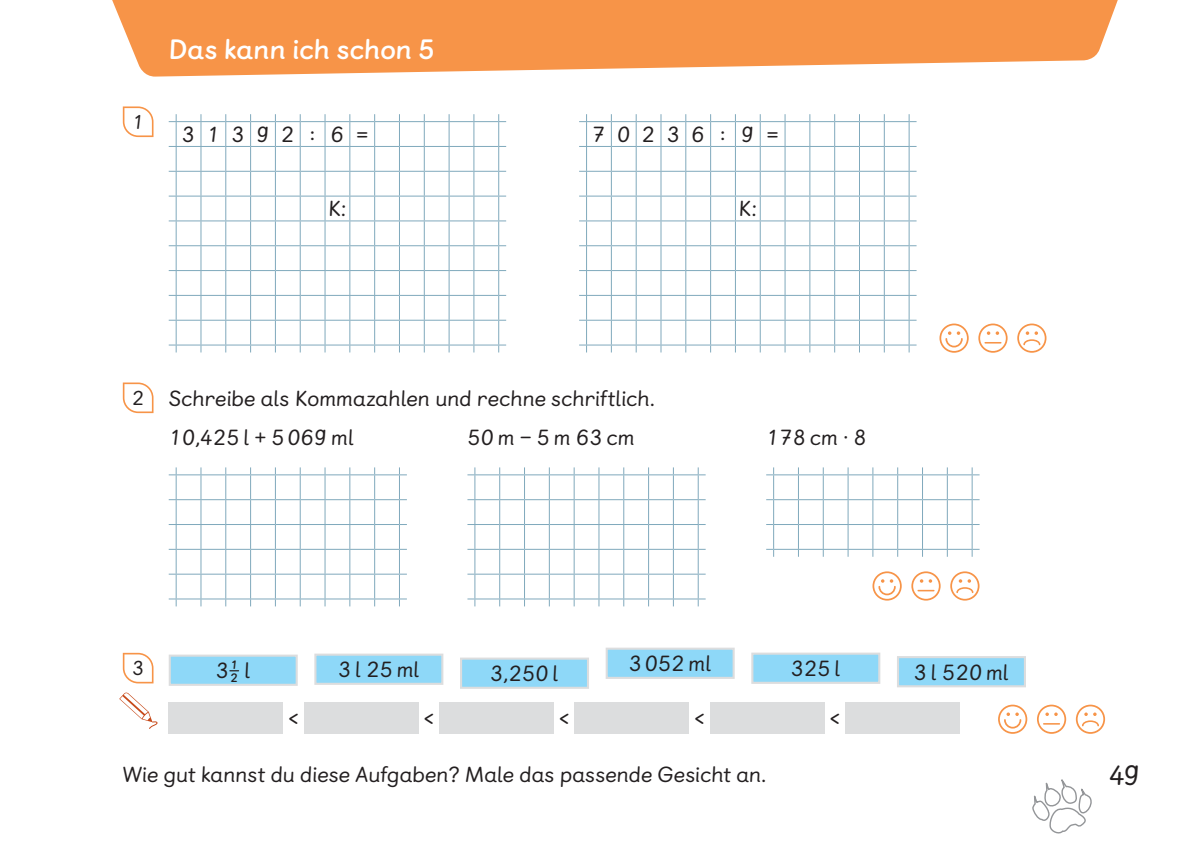
<style>
.page{position:relative;width:1191px;height:844px;background:#fff}
.page>*{position:absolute;margin:0;border:0;box-sizing:border-box;transform-origin:0 0}
.t1{font:28px "Castledown MV Bold Fun";letter-spacing:-.01em;color:#fff}
.t2{font:28px "Castledown MV Fun";color:#231f20}
.t3{font:21.88px/38.5px "Castledown MV Fun";letter-spacing:-.005em;color:#231f20}
.t4{font:20.12px "Castledown MV Fun";color:#231f20}
.t5{font:12.25px "Castledown MV Bold Fun";color:#231f20}
</style>
<div class="page">
<svg style="left:1032px;top:779px;width:60px;height:55px"></svg>
<svg style="left:112px;top:0;width:1006px;height:77px;background:#f8a260"></svg>
<hr style="left:169px;top:121px;width:32px;height:1px;background:#80a9bc">
<hr style="left:169px;top:146px;width:32px;height:1px;background:#80a9bc">
<hr style="left:169px;top:171px;width:32px;height:1px;background:#80a9bc">
<hr style="left:169px;top:196px;width:32px;height:1px;background:#80a9bc">
<hr style="left:169px;top:220px;width:32px;height:1px;background:#80a9bc">
<hr style="left:169px;top:245px;width:32px;height:1px;background:#80a9bc">
<hr style="left:169px;top:270px;width:32px;height:1px;background:#80a9bc">
<hr style="left:169px;top:295px;width:131px;height:1px;background:#80a9bc">
<hr style="left:169px;top:320px;width:131px;height:1px;background:#80a9bc">
<hr style="left:169px;top:344px;width:32px;height:1px;background:#80a9bc">
<svg style="left:176px;top:114px;width:1px;height:238px"></svg>
<svg style="left:200px;top:114px;width:306px;height:238px"></svg>
<svg style="left:579px;top:114px;width:337px;height:238px"></svg>
<svg style="left:169px;top:467px;width:238px;height:139px"></svg>
<svg style="left:467px;top:467px;width:238px;height:139px"></svg>
<hr style="left:549px;top:524px;width:99px;height:1px;background:#80a9bc">
<hr style="left:648px;top:524px;width:50px;height:1px;background:#80a9bc">
<svg style="left:766px;top:467px;width:213px;height:89px"></svg>
<hr style="left:848px;top:474px;width:49px;height:1px;background:#80a9bc">
<hr style="left:897px;top:474px;width:75px;height:1px;background:#80a9bc">
<div style="left:170px;top:655px;width:127px;height:29px;background:#8ed8f8"></div>
<div style="left:169px;top:654px;width:129px;height:31px;border:2px solid #dcddde"></div>
<div style="left:315px;top:654px;width:127px;height:29px;background:#8ed8f8"></div>
<div style="left:314px;top:653px;width:129px;height:31px;border:2px solid #dcddde"></div>
<div style="left:461px;top:658px;width:127px;height:29px;background:#8ed8f8"></div>
<div style="left:460px;top:657px;width:129px;height:31px;border:2px solid #dcddde"></div>
<div style="left:606px;top:648px;width:127px;height:29px;background:#8ed8f8"></div>
<div style="left:605px;top:647px;width:129px;height:31px;border:2px solid #dcddde"></div>
<div style="left:752px;top:653px;width:127px;height:29px;background:#8ed8f8"></div>
<div style="left:751px;top:652px;width:129px;height:31px;border:2px solid #dcddde"></div>
<div style="left:898px;top:657px;width:127px;height:29px;background:#8ed8f8"></div>
<div style="left:897px;top:656px;width:129px;height:31px;border:2px solid #dcddde"></div>
<div style="left:169px;top:702px;width:114px;height:31px;background:#dcddde"></div>
<div style="left:304px;top:702px;width:114px;height:31px;background:#dcddde"></div>
<div style="left:439px;top:702px;width:114px;height:31px;background:#dcddde"></div>
<div style="left:575px;top:702px;width:114px;height:31px;background:#dcddde"></div>
<div style="left:710px;top:702px;width:114px;height:31px;background:#dcddde"></div>
<div style="left:845px;top:702px;width:114px;height:31px;background:#dcddde"></div>
<svg style="left:119px;top:692px;width:39px;height:37px"></svg>
<p class="t4" style="left:132px;top:114px;width:14px">1</p>
<p class="t1" style="left:169px;top:38px;width:267px">Das kann ich schon 5</p>
<p class="t3" style="left:182px;top:117px;width:188px">31392÷6=</p>
<p class="t3" style="left:328px;top:192px;width:20px">K:</p>
<p class="t3" style="left:592px;top:117px;width:188px">70236÷9=</p>
<p class="t3" style="left:739px;top:192px;width:20px">K:</p>
<p class="t4" style="left:132px;top:390px;width:14px">2</p>
<p class="t3" style="left:169px;top:381px;width:488px">Schreibe als Kommazahlen und rechne schriftlich.<br>10,425 l + 5 069 ml</p>
<p class="t3" style="left:467px;top:420px;width:169px">50 m − 5 m 63 cm</p>
<p class="t3" style="left:766px;top:420px;width:102px">178 cm · 8</p>
<p class="t4" style="left:132px;top:660px;width:14px">3</p>
<p class="t3" style="left:216px;top:653px;width:24px">3<sup>1</sup></p>
<p class="t5" style="left:230px;top:672px;width:22px">2 <sup>l</sup></p>
<p class="t3" style="left:338px;top:652px;width:83px">3 l 25 ml</p>
<p class="t3" style="left:490px;top:656px;width:70px">3,250 l</p>
<p class="t3" style="left:629px;top:646px;width:84px">3 052 ml</p>
<p class="t3" style="left:791px;top:651px;width:51px">325 l</p>
<p class="t3" style="left:914px;top:655px;width:97px">3 l 520 ml</p>
<p class="t3" style="left:288px;top:701px;width:12px">&lt;</p>
<p class="t3" style="left:423px;top:701px;width:12px">&lt;</p>
<p class="t3" style="left:559px;top:701px;width:12px">&lt;</p>
<p class="t3" style="left:694px;top:701px;width:12px">&lt;</p>
<p class="t3" style="left:829px;top:701px;width:12px">&lt;</p>
<p class="t3" style="left:123px;top:757px;width:645px">Wie gut kannst du diese Aufgaben? Male das passende Gesicht an.</p>
<p class="t2" style="left:1109px;top:764px;width:31px">49</p>
</div>
